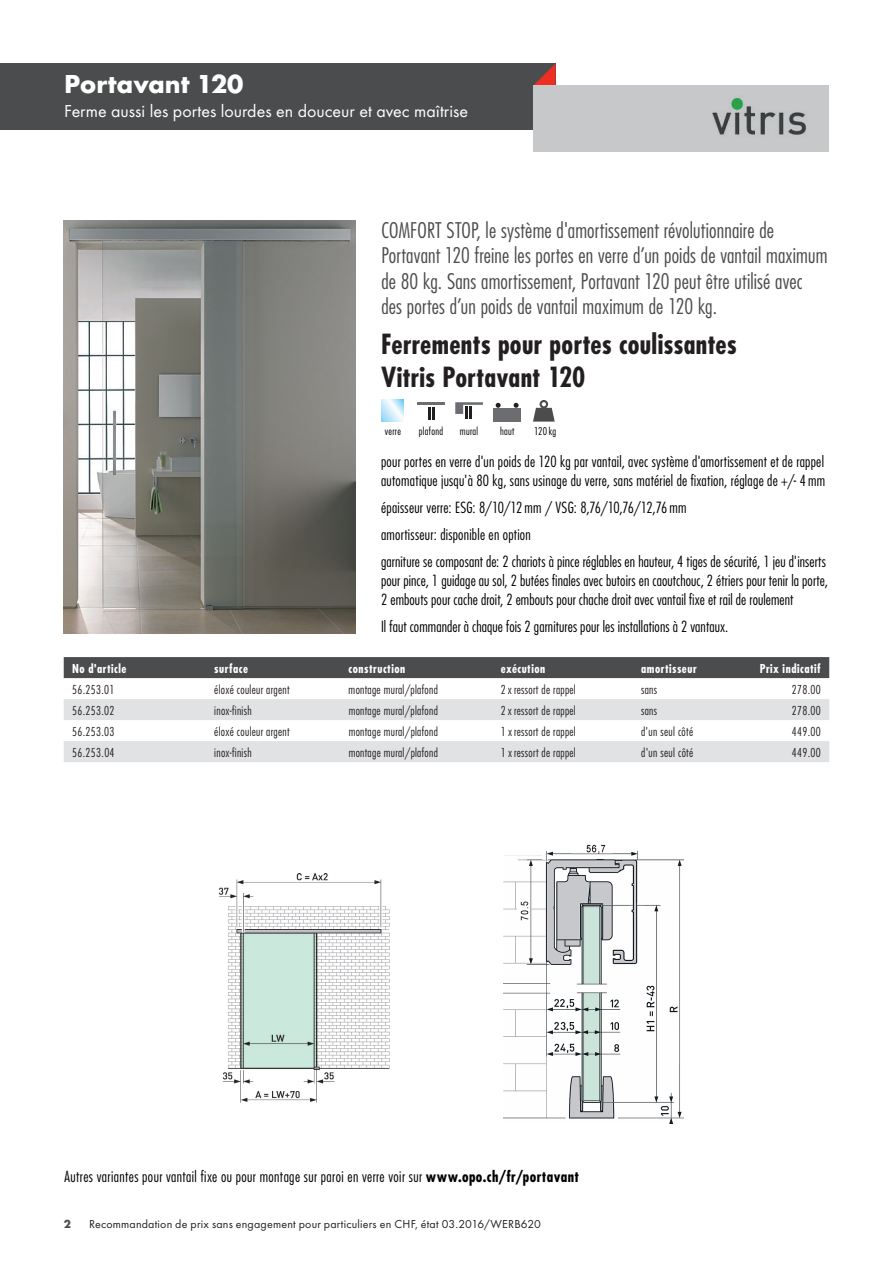
<style>
.page{position:relative;width:893px;height:1263px;background:#fff}
.page>*{position:absolute;margin:0;border:0;box-sizing:border-box;transform-origin:0 0}
.t1{font:700 condensed 27px/33px "Futura Std";letter-spacing:.005em;color:#231f20}
.t2{font:700 27px "Futura EFTUOP";color:#fff}
.t3{font:300 condensed 21px/25.5px "Futura Std";letter-spacing:.01em;color:#4b4c4d}
.t4{font:18px "Futura EFTUOP";color:#fff}
.t5{font:300 condensed 15px/18.8px "Futura Std";letter-spacing:.01em;color:#000001}
.t6{font:300 condensed 12px "Futura Std";letter-spacing:.025em;color:#231f20}
.t7{font:12px "Futura EFTUOP";letter-spacing:.015em;color:#231f20}
.t8{font:700 condensed 12px "Futura Std";letter-spacing:.04em;color:#fff}
.t9{font:700 12px "Futura EFTUOP";color:#4b4c4d}
.t10{font:300 condensed 10.5px "Futura Std";letter-spacing:.03em;color:#000001}
.s1{font-weight:700}
</style>
<div class="page">
<img style="left:503px;top:844px;width:181px;height:279px">
<img style="left:218px;top:874px;width:171px;height:228px">
<img style="left:64px;top:220px;width:291px;height:413px">
<div style="left:0;top:63px;width:556px;height:67px;background:#4b4c4d"></div>
<svg style="left:533px;top:63px;width:23px;height:23px"></svg>
<div style="left:533px;top:86px;width:296px;height:66px;background:#c7c8ca"></div>
<svg style="left:533px;top:400px;width:22px;height:22px"></svg>
<hr style="left:417px;top:402px;width:28px;height:3px;background:#6c6d70">
<svg style="left:428px;top:407px;width:6px;height:12px"></svg>
<img style="left:382px;top:400px;width:22px;height:22px">
<svg style="left:455px;top:402px;width:28px;height:17px"></svg>
<svg style="left:496px;top:403px;width:5px;height:5px"></svg>
<svg style="left:514px;top:403px;width:5px;height:5px"></svg>
<div style="left:493px;top:408px;width:28px;height:14px;background:#6c6d70"></div>
<img style="left:712px;top:98px;width:94px;height:37px">
<div style="left:64px;top:657px;width:765px;height:21px;background:#4b4c4d"></div>
<svg style="left:64px;top:699px;width:765px;height:63px;fill:#e1e2e4"></svg>
<h1 class="t2" style="left:64px;top:67px;width:181px">Portavant 120</h1>
<p class="t4" style="left:64px;top:100px;width:405px">Ferme aussi les portes lourdes en douceur et avec maîtrise</p>
<p class="t3" style="left:381px;top:217px;width:448px">COMFORT STOP, le système d'amortissement révolutionnaire de Portavant 120 freine les portes en verre d’un poids de vantail maximum de 80 kg. Sans amortissement, Portavant 120 peut être utilisé avec des portes d’un poids de vantail maximum de 120 kg.</p>
<h1 class="t1" style="left:381px;top:328px;width:357px">Ferrements pour portes coulissantes<br>Vitris Portavant 120</h1>
<p class="t10" style="left:385px;top:424px;width:18px">verre</p>
<p class="t10" style="left:419px;top:424px;width:26px">plafond</p>
<p class="t10" style="left:460px;top:424px;width:20px">mural</p>
<p class="t10" style="left:500px;top:424px;width:16px">haut</p>
<p class="t10" style="left:534px;top:424px;width:24px">120 kg</p>
<p class="t5" style="left:381px;top:452px;width:446px">pour portes en verre d'un poids de 120 kg par vantail, avec système d'amortissement et de rappel automatique jusqu'à 80 kg, sans usinage du verre, sans matériel de fixation, réglage de +/- 4 mm</p>
<p class="t5" style="left:381px;top:494px;width:446px;line-height:27.3px">épaisseur verre: ESG: 8/10/12 mm / VSG: 8,76/10,76/12,76 mm<br>amortisseur: disponible en option<br>garniture se composant de: 2 chariots à pince réglables en hauteur, 4 tiges de sécurité, 1 jeu d'inserts</p>
<p class="t5" style="left:381px;top:571px;width:448px">pour pince, 1 guidage au sol, 2 butées finales avec butoirs en caoutchouc, 2 étriers pour tenir la porte,<br>2 embouts pour cache droit, 2 embouts pour chache droit avec vantail fixe et rail de roulement</p>
<p class="t5" style="left:381px;top:617px;width:349px">Il faut commander à chaque fois 2 garnitures pour les installations à 2 vantaux.</p>
<p class="t8" style="left:72px;top:661px;width:56px">No d'article</p>
<p class="t8" style="left:214px;top:661px;width:35px">surface</p>
<p class="t8" style="left:349px;top:661px;width:58px">construction</p>
<p class="t8" style="left:501px;top:661px;width:46px">exécution</p>
<p class="t8" style="left:641px;top:661px;width:57px">amortisseur</p>
<p class="t8" style="left:760px;top:661px;width:63px">Prix indicatif</p>
<p class="t6" style="left:72px;top:682px;width:44px">56.253.01</p>
<p class="t6" style="left:214px;top:682px;width:77px">éloxé couleur argent</p>
<p class="t6" style="left:349px;top:682px;width:91px">montage mural/plafond</p>
<p class="t6" style="left:501px;top:682px;width:76px">2 x ressort de rappel</p>
<p class="t6" style="left:641px;top:682px;width:18px">sans</p>
<p class="t6" style="left:792px;top:682px;width:30px">278.00</p>
<p class="t6" style="left:72px;top:703px;width:44px">56.253.02</p>
<p class="t6" style="left:214px;top:703px;width:39px">inox-finish</p>
<p class="t6" style="left:349px;top:703px;width:91px">montage mural/plafond</p>
<p class="t6" style="left:501px;top:703px;width:76px">2 x ressort de rappel</p>
<p class="t6" style="left:641px;top:703px;width:18px">sans</p>
<p class="t6" style="left:792px;top:703px;width:30px">278.00</p>
<p class="t6" style="left:72px;top:724px;width:44px">56.253.03</p>
<p class="t6" style="left:214px;top:724px;width:77px">éloxé couleur argent</p>
<p class="t6" style="left:349px;top:724px;width:91px">montage mural/plafond</p>
<p class="t6" style="left:501px;top:724px;width:76px">1 x ressort de rappel</p>
<p class="t6" style="left:641px;top:724px;width:53px">d'un seul côté</p>
<p class="t6" style="left:792px;top:724px;width:30px">449.00</p>
<p class="t6" style="left:72px;top:745px;width:44px">56.253.04</p>
<p class="t6" style="left:214px;top:745px;width:39px">inox-finish</p>
<p class="t6" style="left:349px;top:745px;width:91px">montage mural/plafond</p>
<p class="t6" style="left:501px;top:745px;width:76px">1 x ressort de rappel</p>
<p class="t6" style="left:641px;top:745px;width:53px">d'un seul côté</p>
<p class="t6" style="left:792px;top:745px;width:30px">449.00</p>
<p class="t5" style="left:64px;top:1167px;width:516px">Autres variantes pour vantail fixe ou pour montage sur paroi en verre voir sur <span class="s1">www.opo.ch/fr/portavant</span></p>
<p class="t9" style="left:64px;top:1217px;width:9px">2</p>
<p class="t7" style="left:89px;top:1217px;width:453px">Recommandation de prix sans engagement pour particuliers en CHF, état 03.2016/WERB620</p>
</div>
